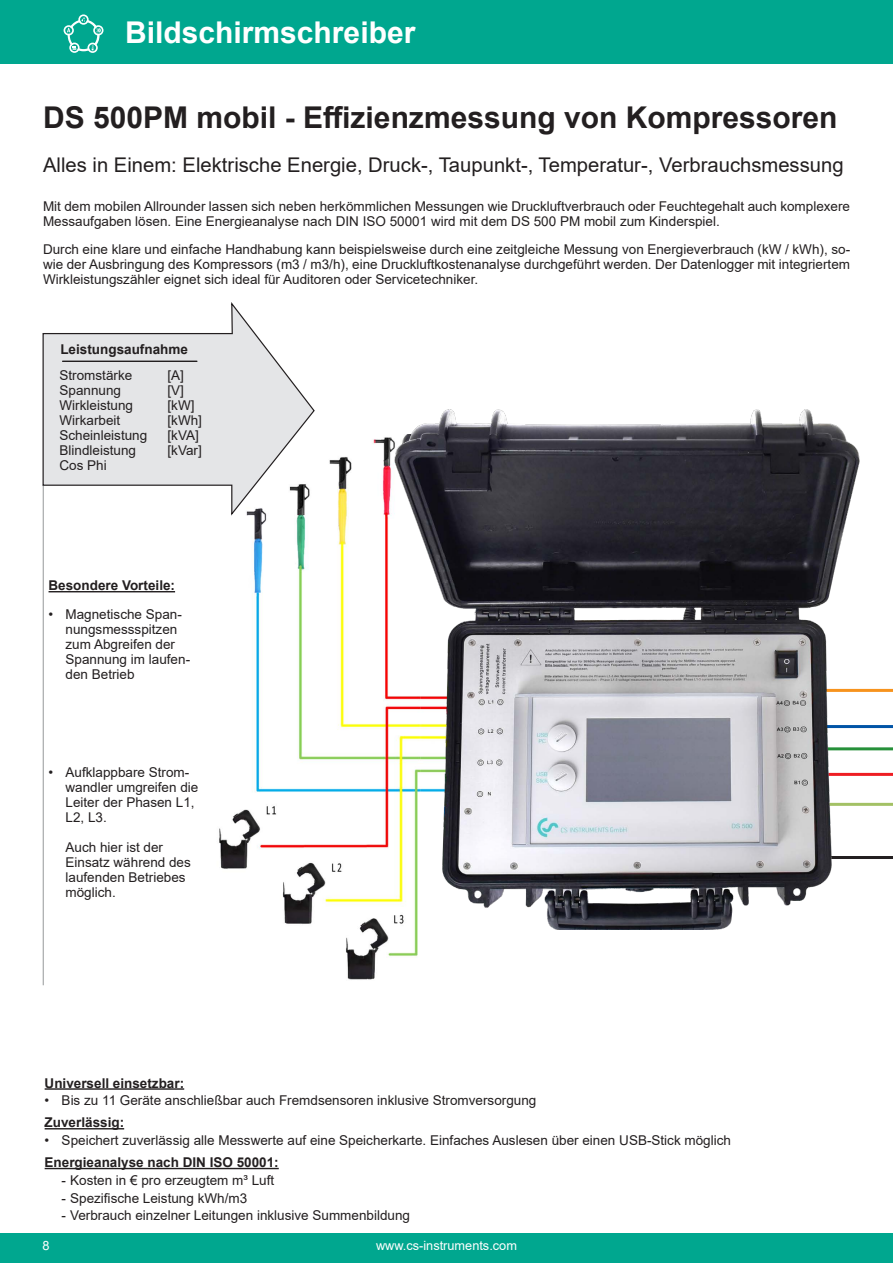
<style>
.page{position:relative;width:893px;height:1263px;background:#fff}
.page>*{position:absolute;margin:0;border:0;box-sizing:border-box;transform-origin:0 0}
.t1{font:700 30px "Arial";color:#231f20}
.t2{font:700 30px "Arial";color:#fff}
.t3{font:20.25px "Arial";color:#231f20}
.t4{font:13.5px/15px "Arial";color:#231f20}
.t5{font:700 13.5px "Arial";color:#231f20}
.t6{font:12.75px "Arial";color:#fff}
</style>
<div class="page">
<div style="left:0;top:0;width:893px;height:64px;background:#00a78f"></div>
<div style="left:0;top:1233px;width:893px;height:30px;background:#00a78f"></div>
<img style="left:219px;top:437px;width:199px;height:543px">
<svg style="left:42px;top:302px;width:274px;height:215px"></svg>
<hr style="left:49px;top:591px;width:126px;height:1px;background:#231f20">
<hr style="left:45px;top:1088px;width:139px;height:2px;background:#231f20">
<hr style="left:45px;top:1128px;width:79px;height:1px;background:#231f20">
<hr style="left:45px;top:1168px;width:234px;height:1px;background:#231f20">
<hr style="left:62px;top:361px;width:136px;height:1px;background:#231f20">
<hr style="left:826px;top:773px;width:67px;height:3px;background:#ee1d23">
<hr style="left:826px;top:725px;width:67px;height:3px;background:#0154a6">
<hr style="left:825px;top:747px;width:68px;height:3px;background:#269039">
<hr style="left:826px;top:689px;width:67px;height:3px;background:#f7931d">
<hr style="left:825px;top:856px;width:68px;height:3px;background:#231f20">
<svg style="left:43px;top:484px;width:1px;height:501px"></svg>
<hr style="left:826px;top:803px;width:67px;height:3px;background:#a3c165">
<img style="left:389px;top:409px;width:482px;height:521px">
<svg style="left:68px;top:19px;width:32px;height:32px"></svg>
<div style="left:70px;top:22px;width:27px;height:27px;background:#00a78f;border-radius:50%"></div>
<svg style="left:87px;top:43px;width:11px;height:10px"></svg>
<svg style="left:64px;top:14px;width:40px;height:22px"></svg>
<svg style="left:69px;top:43px;width:11px;height:10px"></svg>
<h1 class="t2" style="left:125px;top:11px;width:292px">Bildschirmschreiber</h1>
<h1 class="t1" style="left:43px;top:96px;width:796px">DS 500PM mobil - Effizienzmessung von Kompressoren</h1>
<h2 class="t3" style="left:43px;top:151px;width:802px">Alles in Einem: Elektrische Energie, Druck-, Taupunkt-, Temperatur-, Verbrauchsmessung</h2>
<p class="t4" style="left:43px;top:198px;width:809px">Mit dem mobilen Allrounder lassen sich neben herkömmlichen Messungen wie Druckluftverbrauch oder Feuchtegehalt auch komplexere<br>Messaufgaben lösen. Eine Energieanalyse nach DIN ISO 50001 wird mit dem DS 500 PM mobil zum Kinderspiel.</p>
<p class="t4" style="left:43px;top:242px;width:809px;text-align:justify">Durch eine klare und einfache Handhabung kann beispielsweise durch eine zeitgleiche Messung von Energieverbrauch (kW / kWh), so&shy;wie der Ausbringung des Kompressors (m3 / m3/h), eine Druckluftkostenanalyse durchgeführt werden. Der Datenlogger mit integriertem Wirkleistungszähler eignet sich ideal für Auditoren oder Servicetechniker.</p>
<p class="t5" style="left:60px;top:340px;width:129px">Leistungsaufnahme</p>
<p class="t4" style="left:60px;top:367px;width:74px">Stromstärke</p>
<p class="t4" style="left:168px;top:367px;width:18px">[A]</p>
<p class="t4" style="left:60px;top:382px;width:63px">Spannung</p>
<p class="t4" style="left:168px;top:382px;width:18px">[V]</p>
<p class="t4" style="left:60px;top:397px;width:75px">Wirkleistung</p>
<p class="t4" style="left:168px;top:397px;width:28px">[kW]</p>
<p class="t4" style="left:60px;top:412px;width:62px">Wirkarbeit</p>
<p class="t4" style="left:168px;top:412px;width:36px">[kWh]</p>
<p class="t4" style="left:60px;top:427px;width:89px">Scheinleistung</p>
<p class="t4" style="left:168px;top:427px;width:33px">[kVA]</p>
<p class="t4" style="left:60px;top:442px;width:78px">Blindleistung</p>
<p class="t4" style="left:168px;top:442px;width:36px">[kVar]</p>
<p class="t4" style="left:60px;top:457px;width:49px">Cos Phi</p>
<p class="t5" style="left:49px;top:576px;width:128px">Besondere Vorteile:</p>
<p class="t4" style="left:66px;top:606px;width:126px;text-indent:-17px">• Magnetische Span&shy;nungsmessspitzen zum Abgreifen der<br>Spannung im laufen&shy;den Betrieb</p>
<p class="t4" style="left:66px;top:765px;width:134px;text-indent:-17px">• Aufklappbare Strom&shy;wandler umgreifen die<br>Leiter der Phasen L1,<br>L2, L3.</p>
<p class="t4" style="left:66px;top:840px;width:127px">Auch hier ist der<br>Einsatz während des laufenden Betriebes möglich.</p>
<p class="t5" style="left:45px;top:1073px;width:141px">Universell einsetzbar:</p>
<p class="t4" style="left:45px;top:1093px;width:493px">• Bis zu 11 Geräte anschließbar auch Fremdsensoren inklusive Stromversorgung</p>
<p class="t5" style="left:45px;top:1113px;width:81px">Zuverlässig:</p>
<p class="t4" style="left:45px;top:1133px;width:688px">• Speichert zuverlässig alle Messwerte auf eine Speicherkarte. Einfaches Auslesen über einen USB-Stick möglich</p>
<p class="t5" style="left:45px;top:1153px;width:236px">Energieanalyse nach DIN ISO 50001:</p>
<p class="t4" style="left:62px;top:1172px;width:214px">- Kosten in € pro erzeugtem m³ Luft</p>
<p class="t4" style="left:62px;top:1190px;width:187px">- Spezifische Leistung kWh/m3</p>
<p class="t4" style="left:62px;top:1208px;width:350px">- Verbrauch einzelner Leitungen inklusive Summenbildung</p>
<p class="t6" style="left:43px;top:1237px;width:9px">8</p>
<p class="t6" style="left:376px;top:1237px;width:142px">www.cs-instruments.com</p>
</div>
